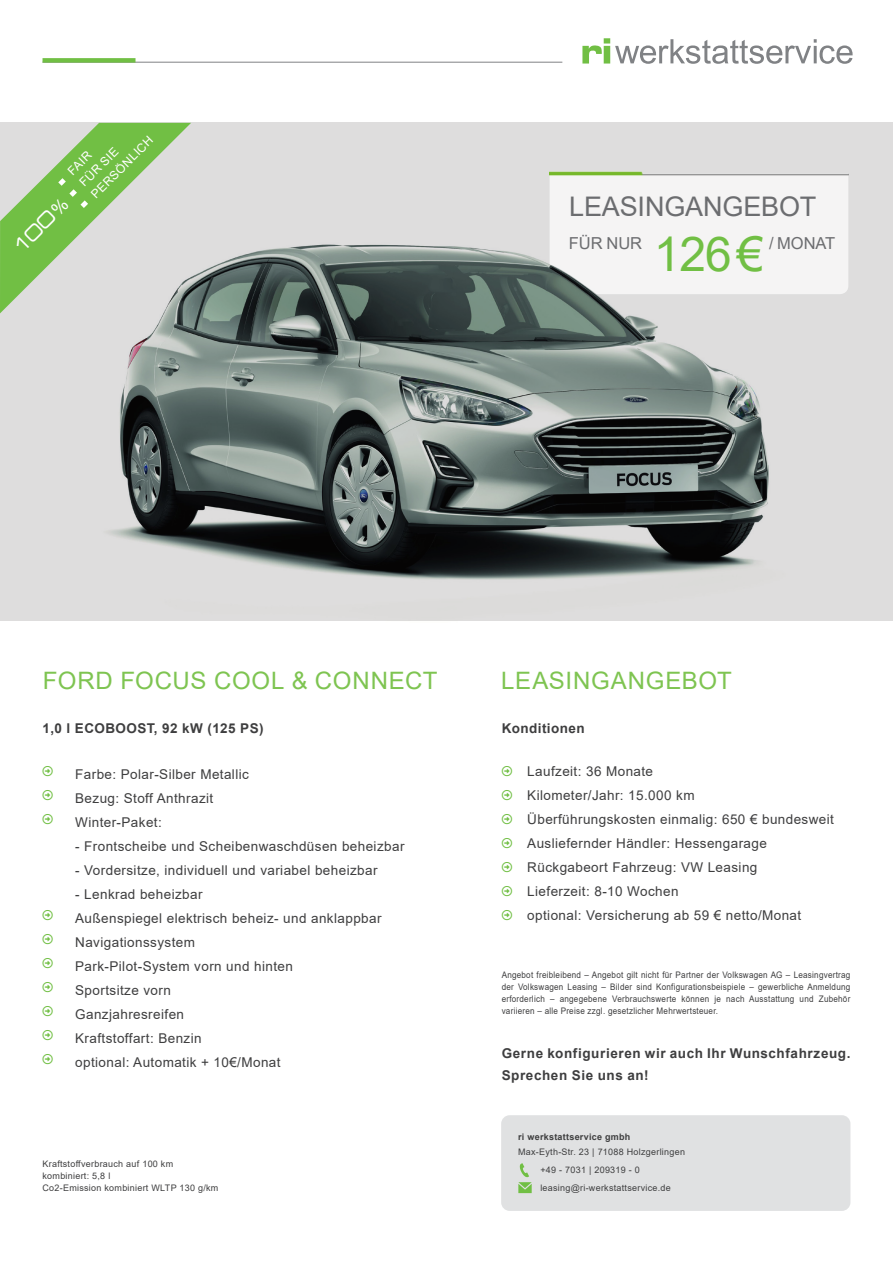
<style>
.page{position:relative;width:893px;height:1263px;background:#fff}
.page>*{position:absolute;margin:0;border:0;box-sizing:border-box;transform-origin:0 0}
.t1{font:48px "Arial";color:#71bf44}
.t2{font:27px "Arial";letter-spacing:-.005em;color:#6c6d70}
.t3{font:24px "Arial";letter-spacing:.03em;color:#7ec451}
.t4{font:18px "Thekla Extended";color:#fff}
.t5{font:16.5px "Arial";letter-spacing:-.005em;color:#6c6d70}
.t6{font:13.5px "Arial";letter-spacing:.03em;color:#3e3e3f}
.t7{font:700 13.5px "Arial";letter-spacing:.04em;color:#3e3e3f}
.t8{font:12px/16.5px "Arial";color:#fff}
.t9{font:9px/12px "Arial";letter-spacing:.03em;color:#3e3e3f;text-align:justify;scale:.9 1}
.t10{font:9px "Arial";letter-spacing:.03em;color:#3e3e3f}
.t11{font:700 9px "Arial";letter-spacing:.03em;color:#3e3e3f}
.s1{font-family:"Arial"}
</style>
<div class="page">
<hr style="left:43px;top:62px;width:519px;height:1px;background:#808285">
<div style="left:43px;top:58px;width:93px;height:5px;background:#71bf44"></div>
<svg style="left:582px;top:38px;width:271px;height:26px"></svg>
<svg style="left:0;top:123px;width:893px;height:498px;background:#9fa4a2"></svg>
<div style="left:550px;top:179px;width:298px;height:115px;background:#f5f4f4"></div>
<img style="left:550px;top:163px;width:298px;height:16px">
<div style="left:501px;top:1115px;width:349px;height:96px;background:#e0e1e2;border-radius:9px"></div>
<svg style="left:0;top:123px;width:191px;height:190px;background:#b4d0a3"></svg>
<svg style="left:518px;top:1163px;width:14px;height:30px"></svg>
<p class="t8" style="left:64px;top:167px;width:83px;rotate:-45deg">FAIR<br>FÜR SIE<br>PERSÖNLICH</p>
<p class="t4" style="left:6px;top:239px;width:71px;rotate:-45deg">100 <span class="s1">%</span></p>
<p class="t2" style="left:569px;top:188px;width:249px">LEASINGANGEBOT</p>
<p class="t5" style="left:569px;top:232px;width:75px">FÜR NUR</p>
<p class="t5" style="left:769px;top:232px;width:68px">/ MONAT</p>
<p class="t1" style="left:654px;top:221px;width:111px">126€</p>
<p class="t3" style="left:43px;top:664px;width:396px">FORD FOCUS COOL &amp; CONNECT</p>
<p class="t3" style="left:501px;top:664px;width:232px">LEASINGANGEBOT</p>
<p class="t7" style="left:43px;top:719px;width:223px">1,0 l ECOBOOST, 92 kW (125 PS)</p>
<p class="t6" style="left:75px;top:765px;width:175px">Farbe: Polar-Silber Metallic</p>
<p class="t6" style="left:75px;top:789px;width:140px">Bezug: Stoff Anthrazit</p>
<p class="t6" style="left:75px;top:813px;width:88px">Winter-Paket:</p>
<p class="t6" style="left:75px;top:837px;width:331px">- Frontscheibe und Scheibenwaschdüsen beheizbar</p>
<p class="t6" style="left:75px;top:861px;width:304px">- Vordersitze, individuell und variabel beheizbar</p>
<p class="t6" style="left:75px;top:885px;width:129px">- Lenkrad beheizbar</p>
<p class="t6" style="left:75px;top:909px;width:308px">Außenspiegel elektrisch beheiz- und anklappbar</p>
<p class="t6" style="left:75px;top:933px;width:121px">Navigationssystem</p>
<p class="t6" style="left:75px;top:957px;width:219px">Park-Pilot-System vorn und hinten</p>
<p class="t6" style="left:75px;top:981px;width:97px">Sportsitze vorn</p>
<p class="t6" style="left:75px;top:1005px;width:110px">Ganzjahresreifen</p>
<p class="t6" style="left:75px;top:1029px;width:128px">Kraftstoffart: Benzin</p>
<p class="t6" style="left:75px;top:1053px;width:207px">optional: Automatik + 10€/Monat</p>
<p class="t10" style="left:43px;top:1157px;width:132px">Kraftstoffverbrauch auf 100 km</p>
<p class="t10" style="left:43px;top:1169px;width:69px">kombiniert: 5,8 l</p>
<p class="t10" style="left:43px;top:1181px;width:177px">Co2-Emission kombiniert WLTP 130 g/km</p>
<p class="t7" style="left:502px;top:719px;width:84px">Konditionen</p>
<p class="t6" style="left:527px;top:762px;width:127px">Laufzeit: 36 Monate</p>
<p class="t6" style="left:527px;top:786px;width:169px">Kilometer/Jahr: 15.000 km</p>
<p class="t6" style="left:527px;top:810px;width:308px">Überführungskosten einmalig: 650 € bundesweit</p>
<p class="t6" style="left:527px;top:834px;width:241px">Ausliefernder Händler: Hessengarage</p>
<p class="t6" style="left:527px;top:858px;width:232px">Rückgabeort Fahrzeug: VW Leasing</p>
<p class="t6" style="left:527px;top:882px;width:153px">Lieferzeit: 8-10 Wochen</p>
<p class="t6" style="left:527px;top:906px;width:276px">optional: Versicherung ab 59 € netto/Monat</p>
<p class="t9" style="left:502px;top:969px;width:389px">Angebot freibleibend – Angebot gilt nicht für Partner der Volkswagen AG – Leasingvertrag der Volkswagen Leasing – Bilder sind Konfigurationsbeispiele – gewerbliche Anmeldung erforderlich – angegebene Verbrauchswerte können je nach Ausstattung und Zubehör variieren – alle Preise zzgl. gesetzlicher Mehrwertsteuer.</p>
<p class="t7" style="left:502px;top:1043px;width:350px">Gerne konfigurieren wir auch Ihr Wunschfahrzeug.</p>
<p class="t7" style="left:502px;top:1066px;width:149px">Sprechen Sie uns an!</p>
<p class="t11" style="left:518px;top:1131px;width:114px">ri werkstattservice gmbh</p>
<p class="t10" style="left:518px;top:1146px;width:168px">Max-Eyth-Str. 23 | 71088 Holzgerlingen</p>
<p class="t10" style="left:540px;top:1164px;width:101px">+49 - 7031 | 209319 - 0</p>
<p class="t10" style="left:540px;top:1182px;width:132px">leasing@ri-werkstattservice.de</p>
</div>
